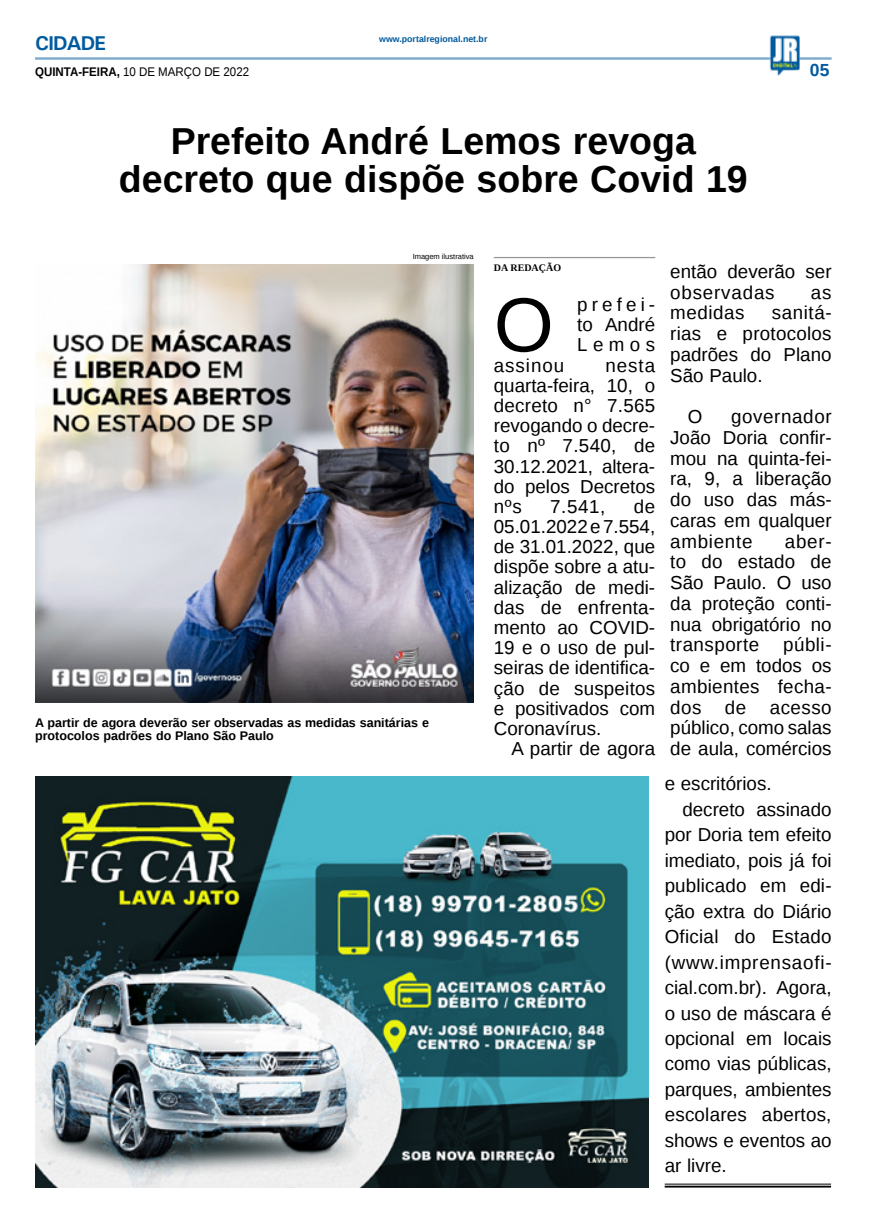
<style>
.page{position:relative;width:869px;height:1223px;background:#fff}
.page>*{position:absolute;margin:0;border:0;box-sizing:border-box;transform-origin:0 0}
.MATÉRIA{font:76.88px "Liberation Sans";color:#000}
.TÍTULO{font:700 37.5px "Liberation Sans";color:#000}
.TITULO_PG{font:700 20px "Univers";letter-spacing:-.04em;color:#005a9e}
.MATÉRIA-2{font:18.75px/20.8px "Liberation Sans";color:#000;text-align:justify}
.MATÉRIA-3{font:18.75px "Liberation Sans";letter-spacing:.05em;color:#000}
.MATÉRIA-4{font:18.75px "Liberation Sans";letter-spacing:.03em;color:#000}
.TÍTULO-2{font:700 17.5px "Liberation Sans";color:#005a9e}
.LEGENDA{font:700 12.5px "Liberation Sans";color:#000}
.DATA_PG{font:12.5px "Liberation Sans";color:#000;scale:.92 1}
.CRÉDITO_NOME{font:700 10px "Liberation Serif";color:#000}
.DATA_PG-2{font:700 8.75px "Liberation Sans";color:#005a9e}
.CRÉDITO_FOTO{font:7.5px "Liberation Sans";color:#000}
.s1{font-weight:700}
</style>
<div class="page">
<hr style="left:35px;top:57px;width:796px;height:3px;background:#005a9e">
<img style="left:769px;top:36px;width:30px;height:40px">
<hr style="left:664px;top:1183px;width:166px;height:1px;background:#000101">
<hr style="left:664px;top:1185px;width:166px;height:2px;background:#000101">
<img style="left:35px;top:776px;width:613px;height:411px">
<img style="left:35px;top:264px;width:438px;height:438px">
<hr style="left:493px;top:257px;width:162px;height:1px;background:#939598">
<p class="TITULO_PG" style="left:35px;top:31px;width:72px">CIDADE</p>
<p class="DATA_PG" style="left:35px;top:65px;width:234px"><span class="s1">QUINTA-FEIRA,</span> 10 DE MARÇO DE 2022</p>
<p class="DATA_PG-2" style="left:379px;top:33px;width:110px">www.portalregional.net.br</p>
<p class="TÍTULO" style="left:171px;top:116px;width:526px">Prefeito André Lemos revoga</p>
<p class="TÍTULO" style="left:119px;top:153px;width:630px">decreto que dispõe sobre Covid 19</p>
<p class="TÍTULO-2" style="left:809px;top:58px;width:21px">05</p>
<p class="CRÉDITO_FOTO" style="left:412px;top:252px;width:62px">Imagem ilustrativa</p>
<p class="LEGENDA" style="left:35px;top:713px;width:395px">A partir de agora deverão ser observadas as medidas sanitárias e</p>
<p class="LEGENDA" style="left:35px;top:727px;width:240px">protocolos padrões do Plano São Paulo</p>
<p class="CRÉDITO_NOME" style="left:493px;top:261px;width:69px">DA REDAÇÃO</p>
<p class="MATÉRIA" style="left:493px;top:281px;width:61px">O</p>
<p class="MATÉRIA-2" style="left:577px;top:296px;width:79px;line-height:20px">prefei&shy;to André Lemos</p>
<p class="MATÉRIA-3" style="left:493px;top:354px;width:72px">assinou</p>
<p class="MATÉRIA-2" style="left:493px;top:356px;width:163px;line-height:20.1px;text-indent:111px">nesta quarta-feira, 10, o decreto n° 7.565 revogando o decre&shy;to nº 7.540, de 30.12.2021, altera&shy;do pelos Decretos nºs</p>
<p class="MATÉRIA-2" style="left:493px;top:497px;width:163px;line-height:20.1px;text-indent:140px">de 05.01.2022 e 7.554, de 31.01.2022, que dispõe sobre a atu&shy;alização de medi&shy;das de enfrenta&shy;mento ao COVID-19 e o uso de pul&shy;seiras de identifica&shy;ção de suspeitos e positivados com Coronavírus.</p>
<p class="MATÉRIA-2" style="left:511px;top:739px;width:145px">A partir de agora</p>
<p class="MATÉRIA-2" style="left:550px;top:497px;width:57px">7.541,</p>
<p class="MATÉRIA-2" style="left:670px;top:262px;width:163px">então deverão ser observadas</p>
<p class="MATÉRIA-2" style="left:810px;top:283px;width:22px">as</p>
<p class="MATÉRIA-2" style="left:670px;top:303px;width:163px;text-indent:101px">sanitá&shy;rias e protocolos padrões do Plano São Paulo.</p>
<p class="MATÉRIA-2" style="left:687px;top:407px;width:16px">O</p>
<p class="MATÉRIA-4" style="left:670px;top:302px;width:76px">medidas</p>
<p class="MATÉRIA-2" style="left:670px;top:407px;width:163px;text-indent:61px">governador João Doria confir&shy;mou na quinta-fei&shy;ra, 9, a liberação do uso das más&shy;caras em qualquer ambiente</p>
<p class="MATÉRIA-2" style="left:670px;top:531px;width:163px;text-indent:115px">aber&shy;to do estado de São Paulo. O uso da proteção conti&shy;nua obrigatório no transporte</p>
<p class="MATÉRIA-2" style="left:670px;top:635px;width:163px;text-indent:113px">públi&shy;co e em todos os ambientes fecha&shy;dos</p>
<p class="MATÉRIA-2" style="left:724px;top:697px;width:23px">de</p>
<p class="MATÉRIA-2" style="left:670px;top:697px;width:163px;text-indent:99px">acesso público, como salas de aula, comércios</p>
<p class="MATÉRIA-2" style="left:664px;top:774px;width:108px">e escritórios.</p>
<p class="MATÉRIA-2" style="left:664px;top:797px;width:168px;line-height:25.5px;text-indent:18px">decreto assinado por Doria tem efeito imediato, pois já foi publicado em edi&shy;ção extra do Diário Oficial do Estado (www.imprensaofi&shy;cial.com.br). Agora, o uso de máscara é opcional em locais como vias públicas, parques, ambientes escolares abertos, shows e eventos ao ar livre.</p>
</div>
